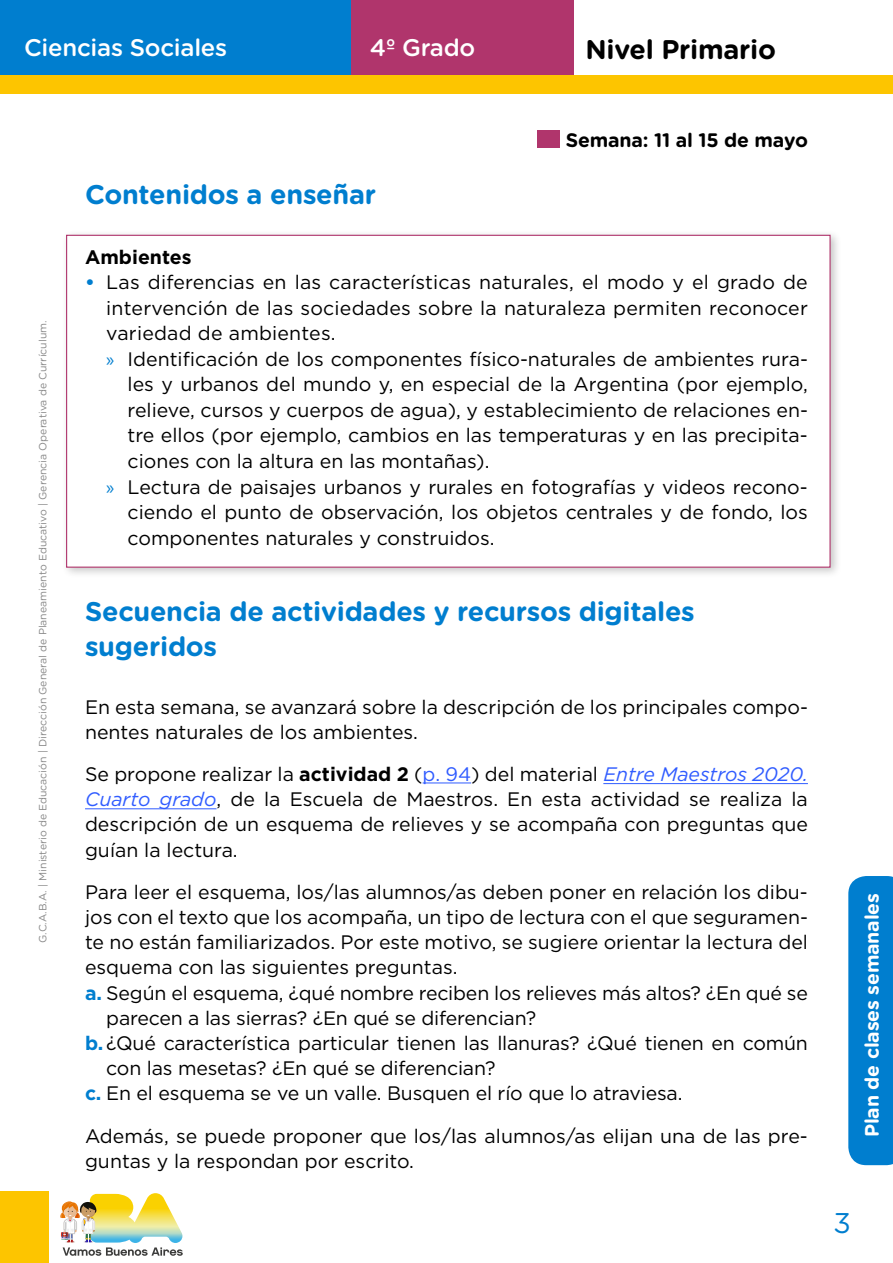
<style>
.page{position:relative;width:893px;height:1263px;background:#fff}
.page>*{position:absolute;margin:0;border:0;box-sizing:border-box;transform-origin:0 0}
.t1{font:28.5px "Gotham Rounded";color:#007ecf}
.t2{font:700 27px/34.5px "Gotham Rounded";letter-spacing:-.01em;color:#007ecf}
.t3{font:700 27px "Gotham Rounded";letter-spacing:-.01em;color:#000}
.t4{font:500 24px "Gotham Rounded";letter-spacing:-.01em;color:#fff}
.t5{font:19.5px/25.2px "Gotham";color:#000}
.t6{font:700 19.5px "Gotham Rounded";letter-spacing:-.01em;color:#fff}
.t7{font:700 19.5px "Gotham Rounded";letter-spacing:-.01em;color:#000}
.t8{font:700 19.5px "Gotham";color:#000}
.t9{font:10.5px "Gotham Rounded";color:#878787}
.s1{font-weight:700;color:#007ecf}
.s2{font-family:"Myriad Pro";color:#007ecf}
.s3{font-weight:700}
.s4{color:#305cff}
.s5{font-style:italic;color:#305cff}
</style>
<div class="page">
<div style="left:0;top:1191px;width:48px;height:72px;background:#fdc500"></div>
<div style="left:0;top:0;width:351px;height:78px;background:#007ecf"></div>
<div style="left:351px;top:0;width:223px;height:78px;background:#b0356c"></div>
<div style="left:0;top:75px;width:893px;height:19px;background:#fdc500"></div>
<svg style="left:848px;top:876px;width:45px;height:289px;background:#0882d0"></svg>
<svg style="left:60px;top:1193px;width:123px;height:63px"></svg>
<div style="left:61px;top:230px;width:781px;height:349px;background:#000;opacity:.22"></div>
<div style="left:66px;top:235px;width:765px;height:333px;background:#fff;border:1px solid #b0356c"></div>
<hr style="left:423px;top:782px;width:48px;height:1px;background:#305cff">
<hr style="left:603px;top:783px;width:205px;height:1px;background:#305cff">
<hr style="left:85px;top:808px;width:132px;height:1px;background:#305cff">
<div style="left:538px;top:130px;width:22px;height:18px;background:#b0356c"></div>
<p class="t4" style="left:370px;top:31px;width:107px">4º Grado</p>
<p class="t4" style="left:24px;top:31px;width:205px">Ciencias Sociales</p>
<h2 class="t3" style="left:585px;top:29px;width:192px">Nivel Primario</h2>
<p class="t9" style="left:36px;top:943px;width:624px;rotate:-90deg">G.C.A.B.A. | Ministerio de Educación | Dirección General de Planeamiento Educativo | Gerencia Operativa de Currículum.</p>
<h2 class="t2" style="left:85px;top:176px;width:293px">Contenidos a enseñar</h2>
<p class="t7" style="left:566px;top:125px;width:244px">Semana: 11 al 15 de mayo</p>
<p class="t8" style="left:85px;top:244px;width:108px">Ambientes</p>
<p class="t5" style="left:85px;top:269px;width:724px"><span class="s1">•</span> Las diferencias en las características naturales, el modo y el grado de</p>
<p class="t5" style="left:106px;top:295px;width:703px">intervención de las sociedades sobre la naturaleza permiten reconocer</p>
<p class="t5" style="left:106px;top:321px;width:231px">variedad de ambientes.</p>
<p class="t5" style="left:106px;top:346px;width:703px"><span class="s2">»</span> Identificación de los componentes físico-naturales de ambientes rura-</p>
<p class="t5" style="left:128px;top:372px;width:682px">les y urbanos del mundo y, en especial de la Argentina (por ejemplo,</p>
<p class="t5" style="left:128px;top:397px;width:682px">relieve, cursos y cuerpos de agua), y establecimiento de relaciones en-</p>
<p class="t5" style="left:128px;top:423px;width:682px">tre ellos (por ejemplo, cambios en las temperaturas y en las precipita-</p>
<p class="t5" style="left:128px;top:448px;width:363px">ciones con la altura en las montañas).</p>
<p class="t5" style="left:106px;top:474px;width:703px"><span class="s2">»</span> Lectura de paisajes urbanos y rurales en fotografías y videos recono-</p>
<p class="t5" style="left:128px;top:499px;width:682px">ciendo el punto de observación, los objetos centrales y de fondo, los</p>
<p class="t5" style="left:128px;top:525px;width:369px">componentes naturales y construidos.</p>
<h2 class="t2" style="left:85px;top:593px;width:611px">Secuencia de actividades y recursos digitales sugeridos</h2>
<p class="t5" style="left:85px;top:694px;width:724px">En esta semana, se avanzará sobre la descripción de los principales compo&shy;nentes naturales de los ambientes.</p>
<p class="t5" style="left:85px;top:761px;width:724px;text-align:justify">Se propone realizar la <span class="s3">actividad 2</span> (<span class="s4">p. 94</span>) del material <span class="s5">Entre Maestros 2020.<br>Cuarto grado</span>, de la Escuela de Maestros. En esta actividad se realiza la descripción de un esquema de relieves y se acompaña con preguntas que guían la lectura.</p>
<p class="t5" style="left:85px;top:879px;width:724px">Para leer el esquema, los/las alumnos/as deben poner en relación los dibu-</p>
<p class="t5" style="left:85px;top:904px;width:724px">jos con el texto que los acompaña, un tipo de lectura con el que seguramen-</p>
<p class="t5" style="left:85px;top:929px;width:724px">te no están familiarizados. Por este motivo, se sugiere orientar la lectura del</p>
<p class="t5" style="left:85px;top:954px;width:374px">esquema con las siguientes preguntas.</p>
<p class="t5" style="left:85px;top:980px;width:724px"><span class="s1">a.</span> Según el esquema, ¿qué nombre reciben los relieves más altos? ¿En qué se</p>
<p class="t5" style="left:106px;top:1005px;width:432px">parecen a las sierras? ¿En qué se diferencian?</p>
<p class="t5" style="left:85px;top:1030px;width:724px"><span class="s1">b.</span> ¿Qué característica particular tienen las llanuras? ¿Qué tienen en común</p>
<p class="t5" style="left:106px;top:1055px;width:391px">con las mesetas? ¿En qué se diferencian?</p>
<p class="t5" style="left:85px;top:1080px;width:599px"><span class="s1">c.</span> En el esquema se ve un valle. Busquen el río que lo atraviesa.</p>
<p class="t5" style="left:85px;top:1123px;width:724px">Además, se puede proponer que los/las alumnos/as elijan una de las pre&shy;guntas y la respondan por escrito.</p>
<p class="t6" style="left:858px;top:1137px;width:246px;rotate:-90deg">Plan de clases semanales</p>
<h1 class="t1" style="left:833px;top:1203px;width:19px">3</h1>
</div>
